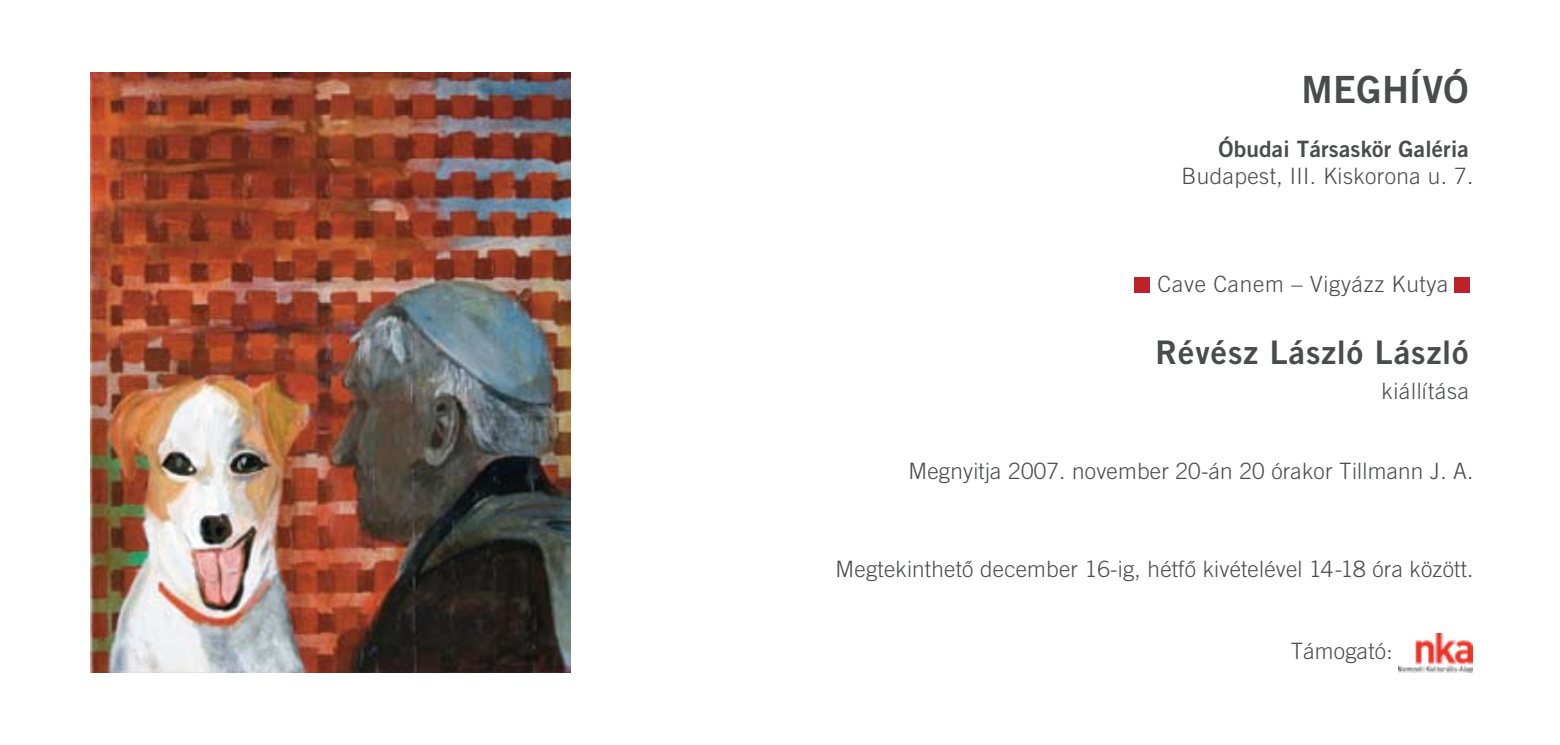
<style>
.page{position:relative;width:1560px;height:745px;background:#fff}
.page>*{position:absolute;margin:0;border:0;box-sizing:border-box;transform-origin:0 0}
.t1{font:37.5px "Trade Gothic H Bold Two";letter-spacing:.01em;color:#4a4c4b}
.t2{font:32.5px "Trade Gothic H Bold Two";letter-spacing:.03em;color:#4a4c4b}
.t3{font:22.5px "Trade Gothic H Light";letter-spacing:.01em;color:#4a4c4b}
.t4{font:22.5px "Trade Gothic H Light";letter-spacing:.03em;color:#4a4c4b}
.t5{font:22.5px "Trade Gothic H Bold Two";letter-spacing:.01em;color:#4a4c4b}
</style>
<div class="page">
<img style="left:1398px;top:633px;width:74px;height:39px">
<img style="left:90px;top:72px;width:480px;height:600px">
<div style="left:1454px;top:277px;width:15px;height:15px;background:#bc2229"></div>
<div style="left:1134px;top:277px;width:15px;height:15px;background:#bc2229"></div>
<h1 class="t1" style="left:1301px;top:66px;width:168px">MEGHÍVÓ</h1>
<p class="t5" style="left:1218px;top:135px;width:252px">Óbudai Társaskör Galéria</p>
<p class="t3" style="left:1181px;top:162px;width:293px">Budapest, III. Kiskorona u. 7.</p>
<p class="t4" style="left:1157px;top:270px;width:292px">Cave Canem – Vigyázz Kutya</p>
<h2 class="t2" style="left:1155px;top:332px;width:314px">Révész László László</h2>
<p class="t4" style="left:1381px;top:377px;width:89px">kiállítása</p>
<p class="t3" style="left:908px;top:457px;width:566px">Megnyitja 2007. november 20-án 20 órakor Tillmann J. A.</p>
<p class="t3" style="left:835px;top:555px;width:639px">Megtekinthetô december 16-ig, hétfô kivételével 14-18 óra között.</p>
<p class="t3" style="left:1290px;top:637px;width:103px">Támogató:</p>
</div>
